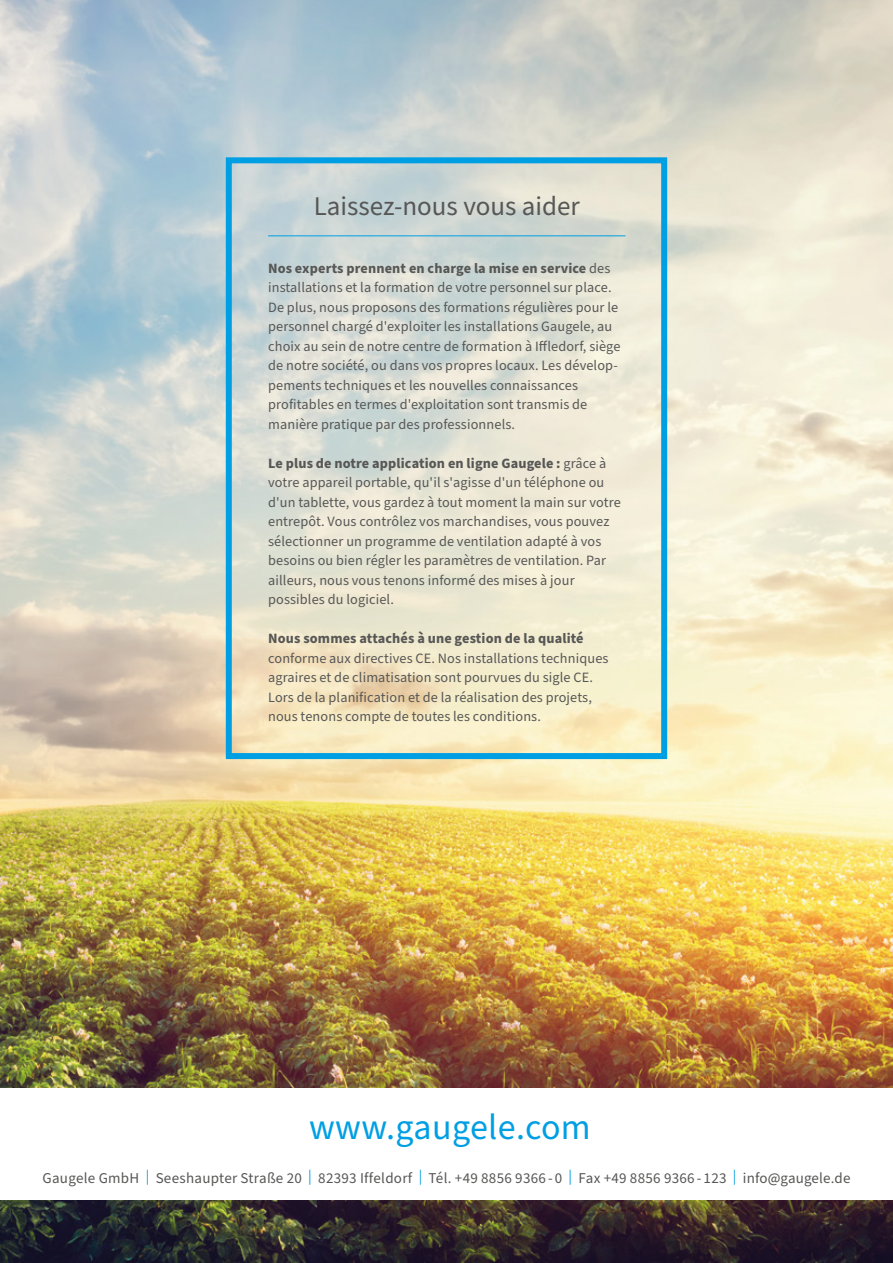
<style>
.page{position:relative;width:893px;height:1263px;background:#fff}
.page>*{position:absolute;margin:0;border:0;box-sizing:border-box;transform-origin:0 0}
.t1{font:36px "Source Sans Pro";letter-spacing:.01em;color:#009fe3}
.t2{font:27px "Source Sans Pro";color:#575756}
.t3{font:15px "Source Sans Pro";letter-spacing:.02em;color:#575756}
.t4{font:14.25px/19.5px "Source Sans Pro";letter-spacing:.01em;color:#575756}
.t5{font:700 14.25px "Source Sans Pro";letter-spacing:.01em;color:#575756}
.s1{font-weight:700}
.s2{color:#009fe3}
</style>
<div class="page">
<img style="left:0;top:0;width:893px;height:1263px">
<svg style="left:223px;top:154px;width:447px;height:608px;background:#d9dfd2"></svg>
<div style="left:0;top:1088px;width:893px;height:111px;background:#fff"></div>
<hr style="left:268px;top:235px;width:357px;height:1px;background:#009fe3">
<h2 class="t2" style="left:314px;top:188px;width:268px">Laissez-nous vous aider</h2>
<p class="t4" style="left:268px;top:259px;width:354px"><span class="s1">Nos experts prennent en charge la mise en service</span> des installations et la formation de votre personnel sur place.<br>De plus, nous proposons des formations régulières pour le personnel chargé d'exploiter les installations Gaugele, au choix au sein de notre centre de formation à Iffledorf, siège de notre société, ou dans vos propres locaux. Les dévelop&shy;pements techniques et les nouvelles connaissances profitables en termes d'exploitation sont transmis de manière pratique par des professionnels.</p>
<p class="t4" style="left:268px;top:454px;width:354px"><span class="s1">Le plus de notre application en ligne Gaugele :</span> grâce à votre appareil portable, qu'il s'agisse d'un téléphone ou d'un tablette, vous gardez à tout moment la main sur votre entrepôt. Vous contrôlez vos marchandises, vous pouvez sélectionner un programme de ventilation adapté à vos besoins ou bien régler les paramètres de ventilation. Par ailleurs, nous vous tenons informé des mises à jour possibles du logiciel.</p>
<p class="t5" style="left:268px;top:629px;width:317px">Nous sommes attachés à une gestion de la qualité</p>
<p class="t4" style="left:268px;top:649px;width:342px">conforme aux directives CE. Nos installations techniques agraires et de climatisation sont pourvues du sigle CE.<br>Lors de la planification et de la réalisation des projets, nous tenons compte de toutes les conditions.</p>
<h1 class="t1" style="left:309px;top:1103px;width:283px">www.gaugele.com</h1>
<p class="t3" style="left:43px;top:1168px;width:809px">Gaugele GmbH <span class="s2">|</span> Seeshaupter Straße 20 <span class="s2">|</span> 82393 Iffeldorf <span class="s2">|</span> Tél. +49 8856 9366 - 0 <span class="s2">|</span> Fax +49 8856 9366 - 123 <span class="s2">|</span> info@gaugele.de</p>
</div>
